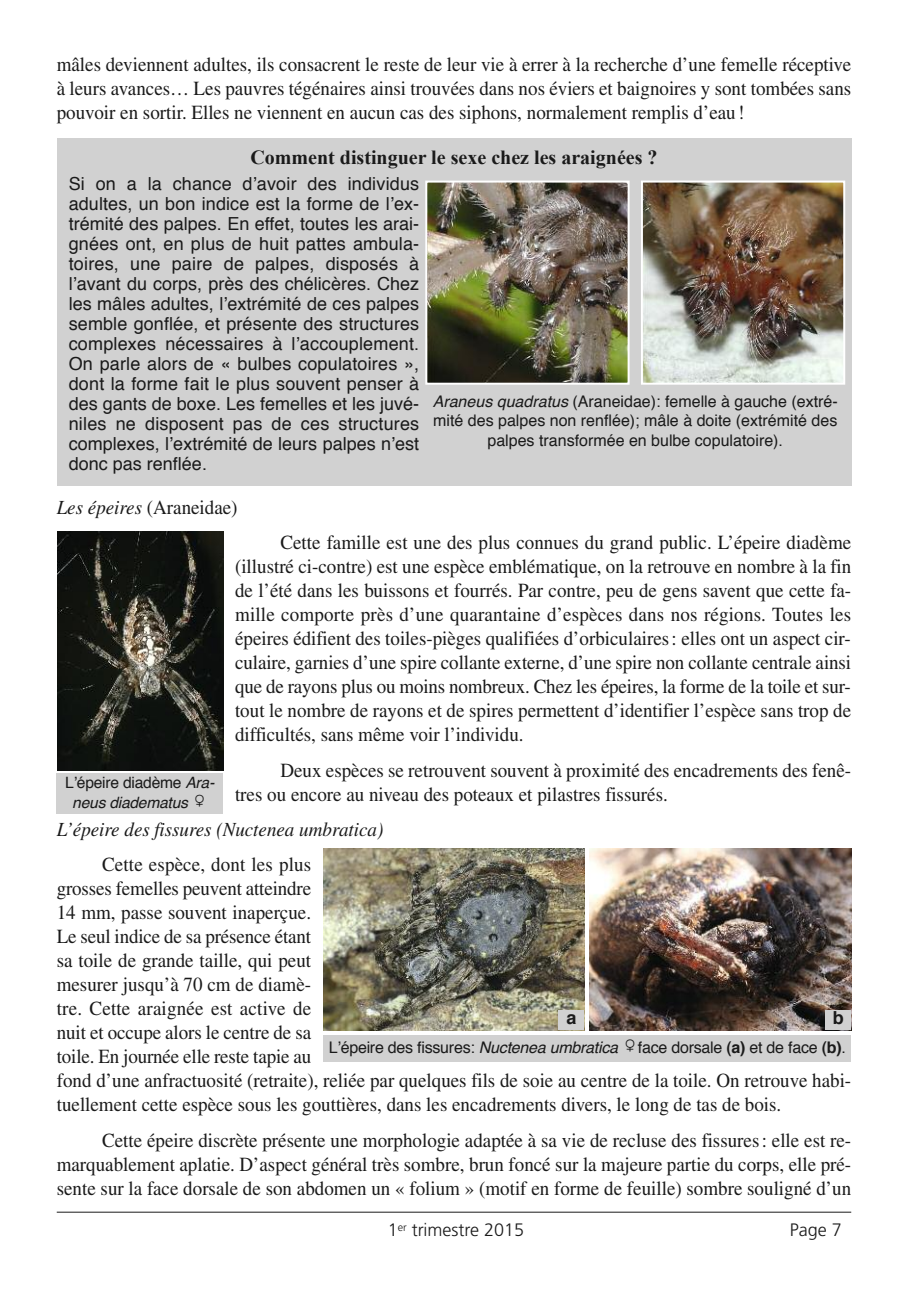
<style>
.page{position:relative;width:908px;height:1304px;background:#fff}
.page>*{position:absolute;margin:0;border:0;box-sizing:border-box;transform-origin:0 0}
.t1{font:20px/24px "Times";color:#1a1a1a;text-align:justify;scale:.95 1}
.t2{font:700 20px "Times New Roman";color:#1a1a1a}
.t3{font:italic 20px "Times";color:#1a1a1a;scale:.95 1}
.t4{font:18px/20px "Helvetica";color:#1a1a1a;text-align:justify}
.t5{font:300 18px "Frutiger";color:#1a1a1a}
.t6{font:700 18px "Helvetica";color:#1a1a1a}
.t7{font:16px/19.2px "Helvetica";color:#1a1a1a;text-align:center}
.t8{font:italic 15.6px/19.6px "Helvetica";letter-spacing:-.015em;color:#1a1a1a;text-align:center}
.s1{font-style:italic}
.s2{font-style:normal}
.s3{font-family:"International";font-style:normal}
.s4{font-family:"International"}
.s5{font-weight:700}
</style>
<div class="page">
<hr style="left:57px;top:1212px;width:793px;height:1px;background:#1a1a1a">
<div style="left:57px;top:138px;width:793px;height:347px;background:#d1d1d1"></div>
<img style="left:428px;top:184px;width:198px;height:198px">
<div style="left:425px;top:181px;width:204px;height:204px;border:2px solid #fff"></div>
<img style="left:643px;top:184px;width:198px;height:198px">
<div style="left:640px;top:181px;width:204px;height:204px;border:2px solid #fff"></div>
<img style="left:57px;top:531px;width:166px;height:239px">
<div style="left:57px;top:774px;width:166px;height:40px;background:#d1d1d1"></div>
<div style="left:323px;top:1035px;width:527px;height:26px;background:#d1d1d1"></div>
<img style="left:323px;top:849px;width:261px;height:181px">
<img style="left:589px;top:849px;width:261px;height:181px">
<div style="left:558px;top:1010px;width:26px;height:20px;background:#d1d1d1"></div>
<div style="left:825px;top:1010px;width:25px;height:20px;background:#d1d1d1"></div>
<p class="t1" style="left:57px;top:54px;width:837px">mâles deviennent adultes, ils consacrent le reste de leur vie à errer à la recherche d’une femelle réceptive à leurs avances… Les pauvres tégénaires ainsi trouvées dans nos éviers et baignoires y sont tombées sans pouvoir en sortir. Elles ne viennent en aucun cas des siphons, normalement remplis d’eau !</p>
<p class="t2" style="left:250px;top:146px;width:408px">Comment distinguer le sexe chez les araignées ?</p>
<p class="t4" style="left:69px;top:175px;width:352px">Si on a la chance d’avoir des individus adultes, un bon indice est la forme de l’ex&shy;trémité des palpes. En effet, toutes les arai&shy;gnées ont, en plus de huit pattes ambula&shy;toires, une paire de palpes, disposés à l’avant du corps, près des chélicères. Chez les mâles adultes, l’extrémité de ces palpes semble gonflée, et présente des structures complexes nécessaires à l’accouplement.<br>On parle alors de « bulbes copulatoires », dont la forme fait le plus souvent penser à des gants de boxe. Les femelles et les juvé&shy;niles ne disposent pas de ces structures complexes, l’extrémité de leurs palpes n’est donc pas renflée.</p>
<p class="t7" style="left:432px;top:393px;width:406px"><span class="s1">Araneus quadratus</span> (Araneidae): femelle à gauche (extré&shy;mité des palpes non renflée); mâle à doite (extrémité des palpes transformée en bulbe copulatoire).</p>
<p class="t1" style="left:57px;top:497px;width:192px"><span class="s1">Les épeires</span> (Araneidae)</p>
<p class="t1" style="left:235px;top:533px;width:650px;text-indent:45px">Cette famille est une des plus connues du grand public. L’épeire diadème (illustré ci-contre) est une espèce emblématique, on la retrouve en nombre à la fin de l’été dans les buissons et fourrés. Par contre, peu de gens savent que cette fa&shy;mille comporte près d’une quarantaine d’espèces dans nos régions. Toutes les épeires édifient des toiles-pièges qualifiées d’orbiculaires: elles ont un aspect cir&shy;culaire, garnies d’une spire collante externe, d’une spire non collante centrale ainsi que de rayons plus ou moins nombreux. Chez les épeires, la forme de la toile et sur&shy;tout le nombre de rayons et de spires permettent d’identifier l’espèce sans trop de difficultés, sans même voir l’individu.</p>
<p class="t1" style="left:235px;top:760px;width:650px;text-indent:45px">Deux espèces se retrouvent souvent à proximité des encadrements des fenê&shy;tres ou encore au niveau des poteaux et pilastres fissurés.</p>
<p class="t3" style="left:57px;top:823px;width:345px">L’épeire des fissures (Nuctenea umbratica)</p>
<p class="t1" style="left:57px;top:855px;width:837px;text-align:left;text-indent:45px">Cette espèce, dont les plus<br>grosses femelles peuvent atteindre<br>14 mm, passe souvent inaperçue.<br>Le seul indice de sa présence étant<br>sa toile de grande taille, qui peut<br>mesurer jusqu’à 70 cm de diamè-<br>tre. Cette araignée est active de<br>nuit et occupe alors le centre de sa<br>toile. En journée elle reste tapie au<br>fond d’une anfractuosité (retraite), reliée par quelques fils de soie au centre de la toile. On retrouve habi&shy;tuellement cette espèce sous les gouttières, dans les encadrements divers, le long de tas de bois.</p>
<p class="t1" style="left:57px;top:1130px;width:837px;text-indent:45px">Cette épeire discrète présente une morphologie adaptée à sa vie de recluse des fissures: elle est re&shy;marquablement aplatie. D’aspect général très sombre, brun foncé sur la majeure partie du corps, elle pré&shy;sente sur la face dorsale de son abdomen un « folium » (motif en forme de feuille) sombre souligné d’un</p>
<p class="t5" style="left:387px;top:1223px;width:138px">1<sup>er</sup> trimestre 2015</p>
<p class="t5" style="left:789px;top:1223px;width:53px">Page 7</p>
<p class="t8" style="left:65px;top:774px;width:149px"><span class="s2">L’épeire diadème</span> Ara&shy;neus diadematus <span class="s3">f</span></p>
<p class="t6" style="left:566px;top:1010px;width:12px">a</p>
<p class="t6" style="left:832px;top:1010px;width:12px">b</p>
<p class="t7" style="left:328px;top:1039px;width:518px">L’épeire des fissures: <span class="s1">Nuctenea umbratica</span> <span class="s4">f</span>face dorsale <span class="s5">(a)</span> et de face <span class="s5">(b)</span>.</p>
</div>
